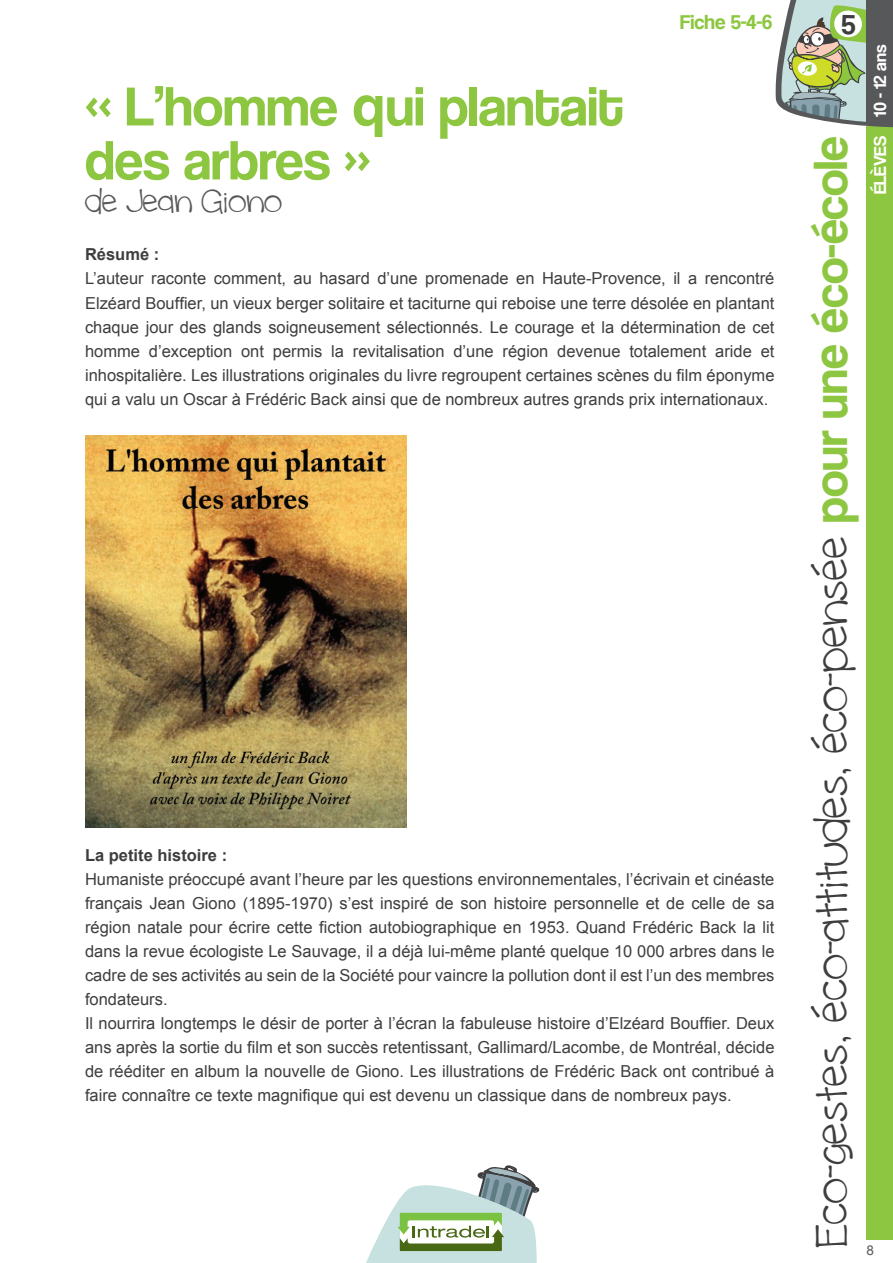
<style>
.page{position:relative;width:893px;height:1263px;background:#fff}
.page>*{position:absolute;margin:0;border:0;box-sizing:border-box;transform-origin:0 0}
.t1{font:57px/54px "Coolvetica Rg";color:#8dc640}
.t2{font:46.5px "cinnamoncake";color:#3e3e3f}
.t3{font:33px "cinnamoncake";color:#57585a}
.t4{font:21px "Coolvetica Rg";color:#8dc640}
.t5{font:18px "Coolvetica Rg";color:#fff}
.t6{font:16.5px/24px "Arial";color:#3e3e3f;text-align:justify}
.t7{font:700 16.5px "Arial";color:#3e3e3f}
.t8{font:13.5px "Arial Unicode MS";color:#57585a}
.s1{font-family:"Helvetica";font-weight:700;font-size:55.5px}
.s2{font-family:"Coolvetica Rg";font-size:49.5px;color:#8dc640}
</style>
<div class="page">
<div style="left:867px;top:126px;width:26px;height:1113px;background:#8dc640"></div>
<svg style="left:366px;top:1165px;width:173px;height:98px"></svg>
<img style="left:85px;top:436px;width:321px;height:391px">
<svg style="left:775px;top:0;width:118px;height:127px;background:#9ea995"></svg>
<p class="t4" style="left:680px;top:9px;width:94px">Fiche 5-4-6</p>
<h1 class="t1" style="left:85px;top:79px;width:540px">« L’homme <span class="s1">q</span>ui plantait des arbres »</h1>
<h3 class="t3" style="left:85px;top:182px;width:199px">de Jean Giono</h3>
<p class="t7" style="left:85px;top:244px;width:76px">Résumé :</p>
<p class="t6" style="left:85px;top:267px;width:691px">L’auteur raconte comment, au hasard d’une promenade en Haute-Provence, il a rencontré Elzéard Bouffier, un vieux berger solitaire et taciturne qui reboise une terre désolée en plantant chaque jour des glands soigneusement sélectionnés. Le courage et la détermination de cet homme d’exception ont permis la revitalisation d’une région devenue totalement aride et inhospitalière. Les illustrations originales du livre regroupent certaines scènes du film éponyme qui a valu un Oscar à Frédéric Back ainsi que de nombreux autres grands prix internationaux.</p>
<p class="t7" style="left:85px;top:844px;width:144px">La petite histoire :</p>
<p class="t6" style="left:85px;top:867px;width:691px;text-align:left">Humaniste préoccupé avant l’heure par les questions environnementales, l’écrivain et cinéaste français Jean Giono (1895-1970) s’est inspiré de son histoire personnelle et de celle de sa région natale pour écrire cette fiction autobiographique en 1953. Quand Frédéric Back la lit dans la revue écologiste Le Sauvage, il a déjà lui-même planté quelque 10 000 arbres dans le cadre de ses activités au sein de la Société pour vaincre la pollution dont il est l’un des membres fondateurs.<br>Il nourrira longtemps le désir de porter à l’écran la fabuleuse histoire d’Elzéard Bouffier. Deux ans après la sortie du film et son succès retentissant, Gallimard/Lacombe, de Montréal, décide de rééditer en album la nouvelle de Giono. Les illustrations de Frédéric Back ont contribué à faire connaître ce texte magnifique qui est devenu un classique dans de nombreux pays.</p>
<p class="t5" style="left:869px;top:117px;width:73px;rotate:-90deg">10 - 12 ans</p>
<h2 class="t2" style="left:804px;top:1247px;width:1112px;rotate:-90deg">Eco-gestes, éco-attitudes, éco-pensée <span class="s2">pour une éco-école</span></h2>
<p class="t5" style="left:869px;top:194px;width:60px;rotate:-90deg">ÉLÈVES</p>
<p class="t8" style="left:867px;top:1240px;width:9px">8</p>
</div>
